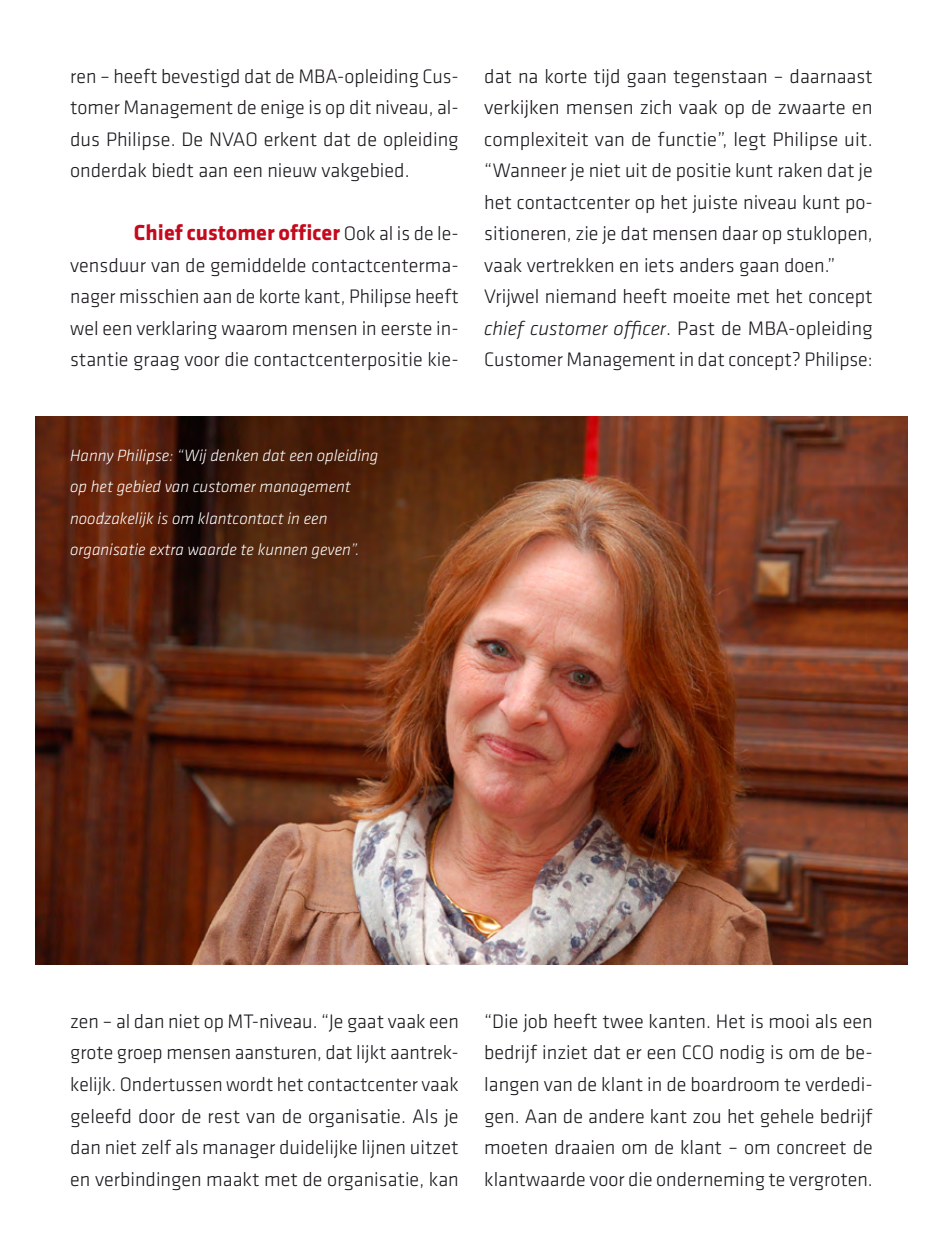
<style>
.page{position:relative;width:943px;height:1257px;background:#fff}
.page>*{position:absolute;margin:0;border:0;box-sizing:border-box;transform-origin:0 0}
.artikelkop1{font:700 22.5px "Klavika Basic";color:#c50a1d}
.artikelkop1-2{font:300 20.25px/31.5px "Klavika Basic";color:#1a171c;text-align:justify}
.artikeltekst{font:300 20.25px/31.5px "Klavika Basic";color:#1a171c;text-align:justify}
.bijschrift{font:italic 300 16.88px/31.5px "Klavika Basic";color:#fff}
.s1{font-weight:300;font-size:20.25px;color:#1a171c}
.s2{font-style:italic}
</style>
<div class="page">
<img style="left:35px;top:417px;width:873px;height:548px">
<p class="artikeltekst" style="left:70px;top:60px;width:390px">ren – heeft bevestigd dat de MBA-opleiding Cus&shy;tomer Management de enige is op dit niveau, al&shy;dus Philipse. De NVAO erkent dat de opleiding onderdak biedt aan een nieuw vakgebied.</p>
<p class="artikelkop1" style="left:134px;top:216px;width:326px">Chief customer officer <span class="s1">Ook al is de le-</span></p>
<p class="artikelkop1-2" style="left:70px;top:249px;width:390px">vensduur van de gemiddelde contactcenterma&shy;nager misschien aan de korte kant, Philipse heeft wel een verklaring waarom mensen in eerste in&shy;stantie graag voor die contactcenterpositie kie-</p>
<p class="artikelkop1-2" style="left:484px;top:60px;width:390px">dat na korte tijd gaan tegenstaan – daarnaast verkijken mensen zich vaak op de zwaarte en complexiteit van de functie”, legt Philipse uit. “Wanneer je niet uit de positie kunt raken dat je het contactcenter op het juiste niveau kunt po&shy;sitioneren, zie je dat mensen daar op stuklopen, vaak vertrekken en iets anders gaan doen.”</p>
<p class="artikeltekst" style="left:484px;top:280px;width:390px">Vrijwel niemand heeft moeite met het concept <span class="s2">chief customer officer</span>. Past de MBA-opleiding Customer Management in dat concept? Philipse:</p>
<p class="bijschrift" style="left:70px;top:439px;width:310px">Hanny Philipse: “Wij denken dat een opleiding op het gebied van customer management noodzakelijk is om klantcontact in een organisatie extra waarde te kunnen geven”.</p>
<p class="artikelkop1-2" style="left:70px;top:1005px;width:390px">zen – al dan niet op MT-niveau. “Je gaat vaak een grote groep mensen aansturen, dat lijkt aantrek&shy;kelijk. Ondertussen wordt het contactcenter vaak geleefd door de rest van de organisatie. Als je dan niet zelf als manager duidelijke lijnen uitzet en verbindingen maakt met de organisatie, kan</p>
<p class="artikeltekst" style="left:484px;top:1005px;width:390px">“Die job heeft twee kanten. Het is mooi als een bedrijf inziet dat er een CCO nodig is om de be&shy;langen van de klant in de boardroom te verdedi&shy;gen. Aan de andere kant zou het gehele bedrijf moeten draaien om de klant – om concreet de klantwaarde voor die onderneming te vergroten.</p>
</div>
